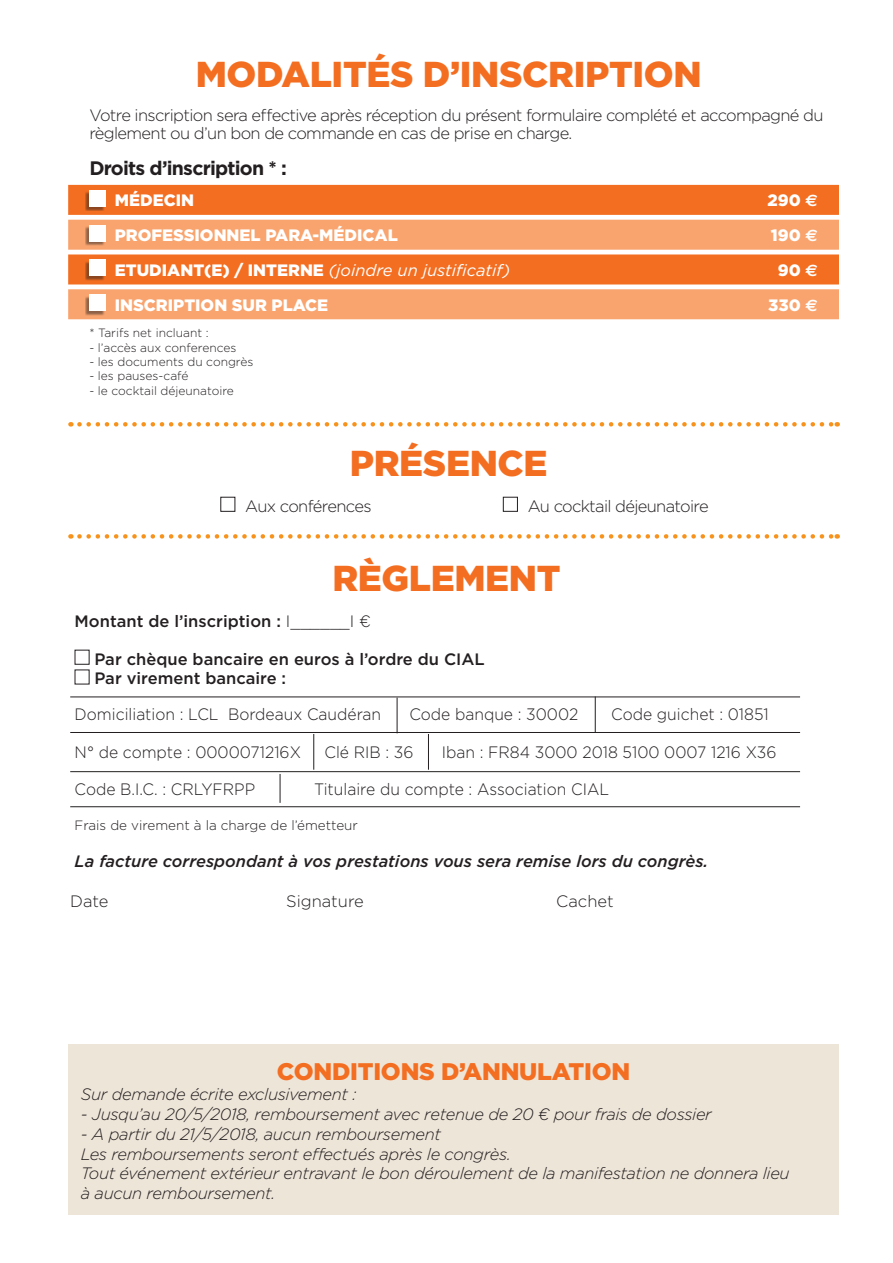
<style>
.page{position:relative;width:893px;height:1263px;background:#fff}
.page>*{position:absolute;margin:0;border:0;box-sizing:border-box;transform-origin:0 0}
.t1{font:900 36px "Gotham";letter-spacing:-.01em;color:#f36e21}
.t2{font:900 24px "Gotham";letter-spacing:-.01em;color:#f36e21}
.t3{font:700 19.5px "Gotham";letter-spacing:-.04em;color:#231f20}
.t4{font:italic 300 16.5px/19.8px "Gotham";letter-spacing:-.02em;color:#231f20}
.t5{font:300 16.5px/18px "Gotham";letter-spacing:-.025em;color:#231f20}
.t6{font:300 16.5px "Gotham";color:#231f20;scale:.95 1}
.t7{font:500 16.5px/19.8px "Gotham";color:#231f20}
.t8{font:900 16.5px "Gotham";color:#fff}
.t9{font:italic 500 16.5px "Gotham";color:#231f20}
.t10{font:italic 16.5px "Gotham";color:#fff}
.t11{font:300 16.5px "Gotham";letter-spacing:-.025em;color:#231f20;scale:.95 1}
.t12{font:300 16.5px "Gotham";color:#231f20}
.t13{font:300 13.5px "Gotham";color:#231f20}
.t14{font:300 12px "Gotham";color:#231f20}
.s1{font-family:"Euro Sans";font-weight:700}
.s2{font-weight:900;font-style:normal}
.s3{font-weight:300}
</style>
<div class="page">
<div style="left:68px;top:185px;width:771px;height:30px;background:#f36e21"></div>
<div style="left:68px;top:220px;width:771px;height:30px;background:#f9a46e"></div>
<div style="left:68px;top:254px;width:771px;height:30px;background:#f36e21"></div>
<div style="left:68px;top:289px;width:771px;height:30px;background:#f9a46e"></div>
<div style="left:85px;top:191px;width:20px;height:20px;background:#231f20;opacity:.5"></div>
<div style="left:89px;top:190px;width:17px;height:16px;background:#fff"></div>
<div style="left:85px;top:226px;width:20px;height:20px;background:#231f20;opacity:.5"></div>
<div style="left:89px;top:225px;width:17px;height:16px;background:#fff"></div>
<div style="left:85px;top:261px;width:20px;height:20px;background:#231f20;opacity:.5"></div>
<div style="left:89px;top:260px;width:17px;height:16px;background:#fff"></div>
<div style="left:85px;top:296px;width:20px;height:20px;background:#231f20;opacity:.5"></div>
<div style="left:89px;top:295px;width:17px;height:16px;background:#fff"></div>
<div style="left:68px;top:1045px;width:771px;height:170px;background:#eee5d9"></div>
<div style="left:220px;top:497px;width:15px;height:15px;border:1px solid #231f20"></div>
<div style="left:503px;top:497px;width:15px;height:15px;border:1px solid #231f20"></div>
<svg style="left:79px;top:534px;width:759px;height:5px"></svg>
<svg style="left:79px;top:422px;width:759px;height:5px"></svg>
<div style="left:75px;top:650px;width:15px;height:15px;border:1px solid #231f20"></div>
<hr style="left:70px;top:732px;width:730px;height:1px;background:#231f20">
<hr style="left:70px;top:696px;width:730px;height:1px;background:#231f20">
<hr style="left:70px;top:771px;width:730px;height:1px;background:#231f20">
<hr style="left:70px;top:806px;width:730px;height:1px;background:#231f20">
<svg style="left:280px;top:774px;width:1px;height:29px"></svg>
<hr style="left:428px;top:734px;width:1px;height:36px;background:#231f20">
<hr style="left:313px;top:734px;width:1px;height:36px;background:#231f20">
<hr style="left:397px;top:698px;width:1px;height:35px;background:#231f20">
<hr style="left:595px;top:696px;width:1px;height:36px;background:#231f20">
<h1 class="t1" style="left:196px;top:53px;width:507px">MODALITÉS D’INSCRIPTION</h1>
<p class="t5" style="left:89px;top:105px;width:736px">Votre inscription sera effective après réception du présent formulaire complété et accompagné du règlement ou d’un bon de commande en cas de prise en charge.</p>
<p class="t3" style="left:89px;top:156px;width:199px">Droits d’inscription * :</p>
<p class="t8" style="left:115px;top:191px;width:81px">MÉDECIN</p>
<p class="t8" style="left:767px;top:191px;width:52px">290 <span class="s1">€</span></p>
<p class="t8" style="left:115px;top:226px;width:284px">PROFESSIONNEL PARA-MÉDICAL</p>
<p class="t8" style="left:771px;top:226px;width:48px">190 <span class="s1">€</span></p>
<p class="t10" style="left:115px;top:260px;width:397px"><span class="s2">ETUDIANT(E) / INTERNE</span> (joindre un justificatif)</p>
<p class="t8" style="left:778px;top:261px;width:41px">90 <span class="s1">€</span></p>
<p class="t8" style="left:115px;top:295px;width:215px">INSCRIPTION SUR PLACE</p>
<p class="t8" style="left:768px;top:295px;width:51px">330 <span class="s1">€</span></p>
<p class="t14" style="left:89px;top:325px;width:121px">* Tarifs net incluant :</p>
<p class="t14" style="left:89px;top:340px;width:148px">- l’accès aux conferences</p>
<p class="t14" style="left:89px;top:354px;width:165px">- les documents du congrès</p>
<p class="t14" style="left:89px;top:369px;width:101px">- les pauses-café</p>
<p class="t14" style="left:89px;top:383px;width:146px">- le cocktail déjeunatoire</p>
<h1 class="t1" style="left:350px;top:443px;width:199px">PRÉSENCE</h1>
<p class="t5" style="left:245px;top:496px;width:128px">Aux conférences</p>
<p class="t5" style="left:528px;top:496px;width:182px">Au cocktail déjeunatoire</p>
<h1 class="t1" style="left:332px;top:557px;width:230px">RÈGLEMENT</h1>
<p class="t7" style="left:75px;top:611px;width:298px">Montant de l’inscription : <span class="s3">I______I €</span></p>
<p class="t7" style="left:94px;top:649px;width:392px">Par chèque bancaire en euros à l’ordre du CIAL<br>Par virement bancaire :</p>
<p class="t6" style="left:75px;top:704px;width:324px">Domiciliation : LCL Bordeaux Caudéran</p>
<p class="t6" style="left:409px;top:704px;width:179px">Code banque : 30002</p>
<p class="t6" style="left:611px;top:704px;width:167px">Code guichet : 01851</p>
<p class="t6" style="left:75px;top:742px;width:240px">N° de compte : 0000071216X</p>
<p class="t11" style="left:324px;top:742px;width:95px">Clé RIB : 36</p>
<p class="t6" style="left:442px;top:742px;width:354px">Iban : FR84 3000 2018 5100 0007 1216 X36</p>
<p class="t6" style="left:75px;top:779px;width:192px">Code B.I.C. : CRLYFRPP</p>
<p class="t6" style="left:314px;top:779px;width:312px">Titulaire du compte : Association CIAL</p>
<p class="t13" style="left:75px;top:816px;width:285px">Frais de virement à la charge de l’émetteur</p>
<p class="t9" style="left:75px;top:851px;width:635px">La facture correspondant à vos prestations vous sera remise lors du congrès.</p>
<p class="t5" style="left:70px;top:892px;width:40px">Date</p>
<p class="t12" style="left:286px;top:891px;width:79px">Signature</p>
<p class="t5" style="left:556px;top:892px;width:59px">Cachet</p>
<h2 class="t2" style="left:277px;top:1058px;width:355px">CONDITIONS D’ANNULATION</h2>
<p class="t4" style="left:81px;top:1084px;width:277px">Sur demande écrite exclusivement :</p>
<p class="t4" style="left:81px;top:1104px;width:632px">- Jusqu’au 20/5/2018, remboursement avec retenue de 20 € pour frais de dossier</p>
<p class="t4" style="left:81px;top:1123px;width:710px">- A partir du 21/5/2018, aucun remboursement<br>Les remboursements seront effectués après le congrès.<br>Tout événement extérieur entravant le bon déroulement de la manifestation ne donnera lieu à aucun remboursement.</p>
</div>
